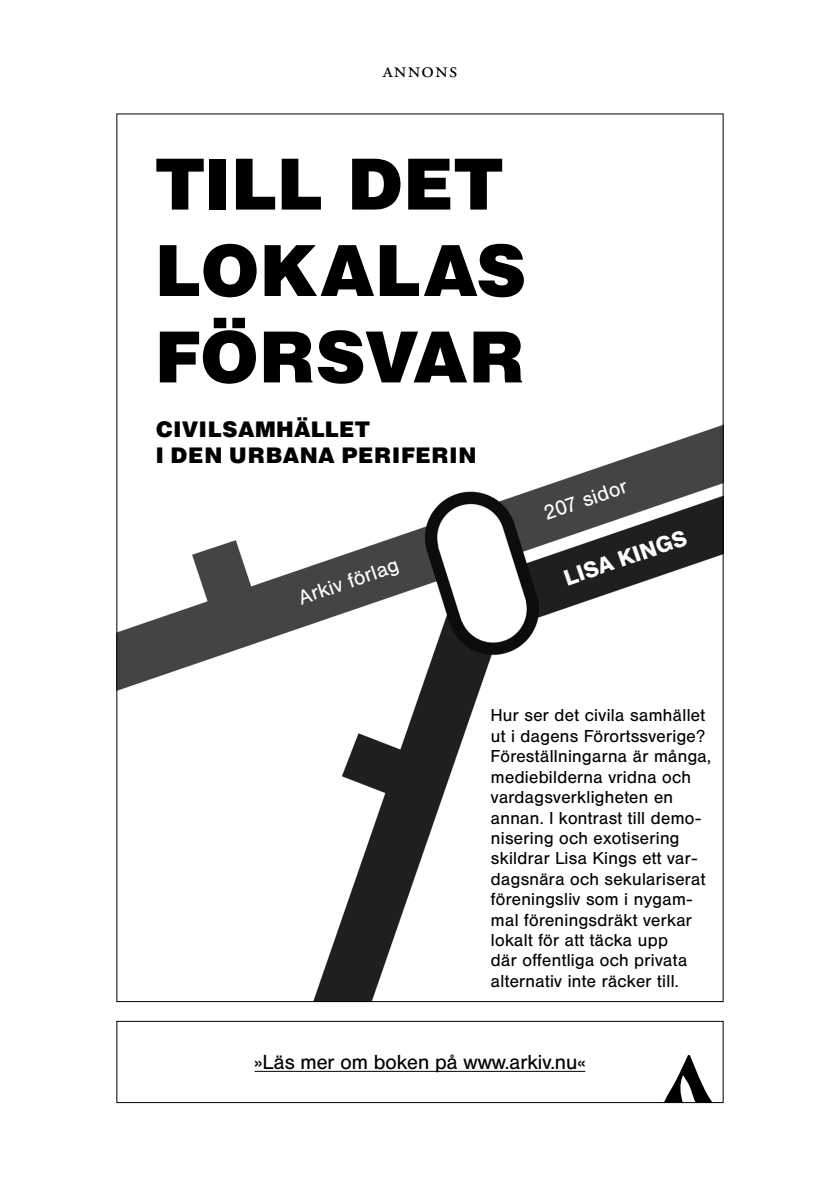
<style>
.page{position:relative;width:840px;height:1191px;background:#fff}
.page>*{position:absolute;margin:0;border:0;box-sizing:border-box;transform-origin:0 0}
.t1{font:900 72px/86.4px "Helvetica BQ";letter-spacing:.025em;color:#000}
.t2{font:900 22px/26.4px "Helvetica BQ";letter-spacing:.06em;color:#000}
.t3{font:600 22px "Helvetica BQ";color:#fff}
.t4{font:22px "Adobe Garamond Pro";letter-spacing:.05em;color:#000}
.t5{font:20px "Helvetica BQ";color:#000}
.t6{font:20px "Helvetica BQ";color:#fff}
.t7{font:17px/20.4px "Helvetica BQ";letter-spacing:.02em;color:#000}
</style>
<div class="page">
<hr style="left:254px;top:1070px;width:331px;height:1px;background:#000">
<div style="left:116px;top:1020px;width:607px;height:83px;border:1px solid #000"></div>
<img style="left:118px;top:425px;width:603px;height:575px">
<svg style="left:663px;top:1055px;width:49px;height:48px"></svg>
<div style="left:490px;top:709px;width:221px;height:286px;background:#fff"></div>
<p class="t4" style="left:382px;top:56px;width:76px">annons</p>
<h1 class="t1" style="left:156px;top:142px;width:371px">TILL DET<br>LOKALAS<br>FÖRSVAR</h1>
<p class="t2" style="left:156px;top:416px;width:42px">CIVILSA</p>
<p class="t2" style="left:156px;top:416px;width:321px;text-indent:99px">MHÄLLET<br>I DEN URBANA PERIFERIN</p>
<p class="t6" style="left:295px;top:588px;width:106px;rotate:-19deg">Arkiv förlag</p>
<p class="t6" style="left:541px;top:503px;width:88px;rotate:-19deg">207 sidor</p>
<p class="t3" style="left:560px;top:565px;width:129px;rotate:-19deg">lisa kings</p>
<p class="t7" style="left:490px;top:706px;width:221px">Hur ser det civila samhället ut i dagens Förortssverige?<br>Föreställningarna är många, mediebilderna vridna och vardagsverkligheten en annan. I kontrast till demo&shy;nisering och exotisering skildrar Lisa Kings ett var&shy;dagsnära och sekulariserat föreningsliv som i nygam&shy;mal föreningsdräkt verkar lokalt för att täcka upp<br>där offentliga och privata alternativ inte räcker till.</p>
<p class="t5" style="left:254px;top:1051px;width:332px">»Läs mer om boken på www.arkiv.nu«</p>
</div>
